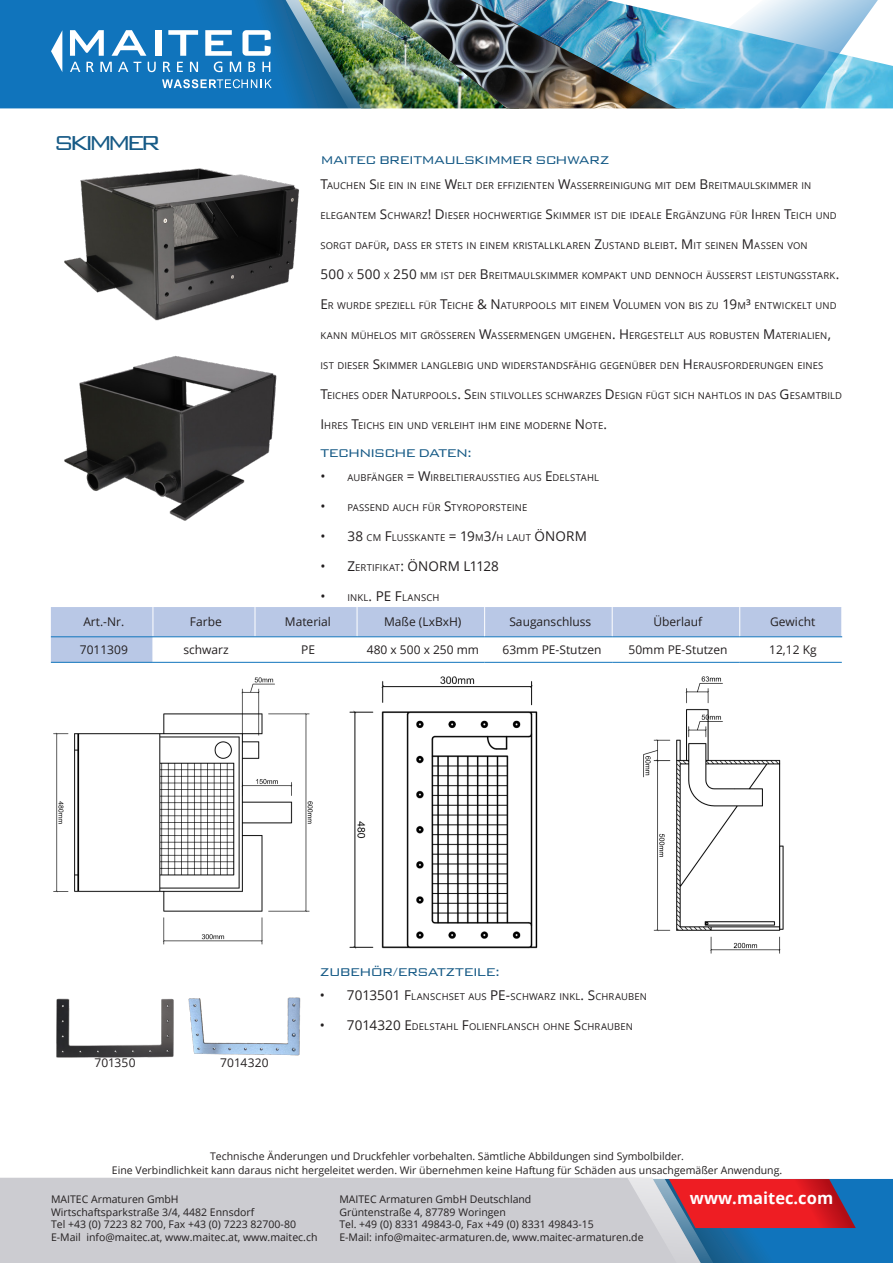
<style>
.page{position:relative;width:893px;height:1263px;background:#fff}
.page>*{position:absolute;margin:0;border:0;box-sizing:border-box;transform-origin:0 0}
.Maitec_Header_Big{font:300 27px "Bank Gothic BT";letter-spacing:-.21em;color:#165a86}
.t1{font:700 16.5px "Open Sans";color:#fff}
.Maitec_Header_Black{font:300 15px "Bank Gothic BT";letter-spacing:-.075em;color:#165a86}
.t2{font:13.5px "Open Sans";color:#231f20}
.Maitec_Table_Font{font:12px "Open Sans";color:#231f20}
.Maitec_Header_Black-2{font:12px "Open Sans";letter-spacing:.005em;color:#231f20}
.t3{font:10.5px "Open Sans";color:#231f20}
.Maitec_Header_Black-3{font:9.45px "Open Sans";letter-spacing:.015em;color:#231f20}
.s1{font-size:13.5px}
</style>
<div class="page">
<svg style="left:51px;top:607px;width:791px;height:55px"></svg>
<hr style="left:51px;top:636px;width:102px;height:1px;background:#1074bc">
<hr style="left:153px;top:636px;width:102px;height:1px;background:#1074bc">
<hr style="left:255px;top:636px;width:102px;height:1px;background:#1074bc">
<hr style="left:357px;top:636px;width:128px;height:1px;background:#1074bc">
<hr style="left:485px;top:636px;width:127px;height:1px;background:#1074bc">
<hr style="left:612px;top:636px;width:128px;height:1px;background:#1074bc">
<hr style="left:740px;top:636px;width:102px;height:1px;background:#1074bc">
<hr style="left:51px;top:662px;width:102px;height:1px;background:#1074bc">
<hr style="left:153px;top:662px;width:102px;height:1px;background:#1074bc">
<hr style="left:255px;top:662px;width:102px;height:1px;background:#1074bc">
<hr style="left:357px;top:662px;width:128px;height:1px;background:#1074bc">
<hr style="left:485px;top:662px;width:127px;height:1px;background:#1074bc">
<hr style="left:612px;top:662px;width:128px;height:1px;background:#1074bc">
<hr style="left:740px;top:662px;width:102px;height:1px;background:#1074bc">
<div style="left:0;top:1178px;width:605px;height:85px;background:#ccccd1"></div>
<svg style="left:605px;top:1178px;width:288px;height:85px;background:#8c708e"></svg>
<img style="left:53px;top:677px;width:260px;height:268px">
<img style="left:349px;top:676px;width:189px;height:273px">
<img style="left:643px;top:676px;width:141px;height:278px">
<img style="left:64px;top:168px;width:235px;height:153px">
<img style="left:64px;top:355px;width:213px;height:166px">
<img style="left:56px;top:998px;width:118px;height:60px">
<img style="left:188px;top:997px;width:113px;height:59px">
<img style="left:0;top:0;width:887px;height:109px">
<img style="left:361px;top:0;width:254px;height:108px">
<p class="Maitec_Header_Big" style="left:54px;top:128px;width:109px">SKIMMER</p>
<p class="Maitec_Header_Black" style="left:320px;top:152px;width:291px">MAITEC BREITMAULSKIMMER SCHWARZ</p>
<p class="Maitec_Header_Black-3" style="left:320px;top:179px;width:492px"><span class="s1">T</span>AUCHEN <span class="s1">S</span>IE EIN IN EINE <span class="s1">W</span>ELT DER EFFIZIENTEN <span class="s1">W</span>ASSERREINIGUNG MIT DEM <span class="s1">B</span> REITMAULSKIMMER IN</p>
<p class="Maitec_Header_Black-3" style="left:320px;top:209px;width:518px">ELEGANTEM <span class="s1">S</span>CHWARZ<span class="s1">! D</span> IESER HOCHWERTIGE <span class="s1">S</span>KIMMER IST DIE IDEALE <span class="s1">E</span>RGÄNZUNG FÜR <span class="s1">I</span> HREN <span class="s1">T</span>EICH UND</p>
<p class="Maitec_Header_Black-3" style="left:320px;top:239px;width:489px">SORGT DAFÜR<span class="s1">,</span> DASS ER STETS IN EINEM KRISTALLKLAREN <span class="s1">Z</span>USTAND BLEIBT<span class="s1">. M</span> IT SEINEN <span class="s1">M</span>ASSEN VON</p>
<p class="Maitec_Header_Black-3" style="left:320px;top:269px;width:520px"><span class="s1">500</span> X <span class="s1">500</span> X <span class="s1">250</span> MM IST DER <span class="s1">B</span> REITMAULSKIMMER KOMPAKT UND DENNOCH ÄUSSERST LEISTUNGSSTARK<span class="s1">.</span></p>
<p class="Maitec_Header_Black-3" style="left:320px;top:299px;width:518px"><span class="s1">E</span>R WURDE SPEZIELL FÜR <span class="s1">T</span>EICHE <span class="s1">&amp; N</span>ATURPOOLS MIT EINEM <span class="s1">V</span>OLUMEN VON BIS ZU <span class="s1">19</span>M<span class="s1">³</span> ENTWICKELT UND</p>
<p class="Maitec_Header_Black-3" style="left:320px;top:329px;width:512px">KANN MÜHELOS MIT GRÖSSEREN <span class="s1">W</span>ASSERMENGEN UMGEHEN<span class="s1">. H</span> ERGESTELLT AUS ROBUSTEN <span class="s1">M</span>ATERIALIEN<span class="s1">,</span></p>
<p class="Maitec_Header_Black-3" style="left:320px;top:359px;width:505px">IST DIESER <span class="s1">S</span>KIMMER LANGLEBIG UND WIDERSTANDSFÄHIG GEGENÜBER DEN <span class="s1">H</span> ERAUSFORDERUNGEN EINES</p>
<p class="Maitec_Header_Black-3" style="left:320px;top:389px;width:523px"><span class="s1">T</span>EICHES ODER <span class="s1">N</span>ATURPOOLS<span class="s1">. S</span>EIN STILVOLLES SCHWARZES <span class="s1">D</span> ESIGN FÜGT SICH NAHTLOS IN DAS <span class="s1">G</span> ESAMTBILD</p>
<p class="Maitec_Header_Black-3" style="left:320px;top:419px;width:288px"><span class="s1">I</span> HRES <span class="s1">T</span>EICHS EIN UND VERLEIHT IHM EINE MODERNE <span class="s1">N</span> OTE<span class="s1">.</span></p>
<p class="Maitec_Header_Black" style="left:320px;top:445px;width:154px">TECHNISCHE DATEN:</p>
<p class="Maitec_Header_Black-3" style="left:320px;top:471px;width:280px"><span class="s1">•</span> AUBFÄNGER <span class="s1">= W</span>IRBELTIERAUSSTIEG AUS <span class="s1">E</span> DELSTAHL</p>
<p class="Maitec_Header_Black-3" style="left:320px;top:501px;width:208px"><span class="s1">•</span> PASSEND AUCH FÜR <span class="s1">S</span>TYROPORSTEINE</p>
<p class="Maitec_Header_Black-3" style="left:320px;top:531px;width:236px"><span class="s1">• 38</span> CM <span class="s1">F</span>LUSSKANTE <span class="s1">= 19</span>M<span class="s1">3/</span>H LAUT <span class="s1">ÖNORM</span></p>
<p class="Maitec_Header_Black-3" style="left:320px;top:561px;width:109px"><span class="s1">• Z</span>ERTIFIKAT<span class="s1">: ÖNORM</span></p>
<p class="t2" style="left:464px;top:557px;width:37px">L1128</p>
<p class="Maitec_Header_Black-3" style="left:320px;top:591px;width:121px"><span class="s1">•</span> INKL<span class="s1">. PE F</span>LANSCH</p>
<p class="Maitec_Table_Font" style="left:83px;top:614px;width:42px">Art.-Nr.</p>
<p class="Maitec_Table_Font" style="left:190px;top:614px;width:33px">Farbe</p>
<p class="Maitec_Table_Font" style="left:285px;top:614px;width:48px">Material</p>
<p class="Maitec_Table_Font" style="left:384px;top:614px;width:79px">Maße (LxBxH)</p>
<p class="Maitec_Table_Font" style="left:509px;top:614px;width:83px">Sauganschluss</p>
<p class="Maitec_Table_Font" style="left:653px;top:614px;width:50px">Überlauf</p>
<p class="Maitec_Table_Font" style="left:770px;top:614px;width:47px">Gewicht</p>
<p class="Maitec_Table_Font" style="left:80px;top:641px;width:50px">7011309</p>
<p class="Maitec_Table_Font" style="left:183px;top:642px;width:47px">schwarz</p>
<p class="Maitec_Table_Font" style="left:301px;top:642px;width:15px">PE</p>
<p class="Maitec_Table_Font" style="left:367px;top:642px;width:114px">480 x 500 x 250 mm</p>
<p class="Maitec_Table_Font" style="left:503px;top:642px;width:101px">63mm PE-Stutzen</p>
<p class="Maitec_Table_Font" style="left:629px;top:642px;width:101px">50mm PE-Stutzen</p>
<p class="Maitec_Table_Font" style="left:769px;top:642px;width:49px">12,12 Kg</p>
<p class="Maitec_Header_Black-2" style="left:95px;top:1054px;width:43px">701350</p>
<p class="Maitec_Header_Black-2" style="left:220px;top:1055px;width:50px">7014320</p>
<p class="Maitec_Header_Black" style="left:320px;top:964px;width:182px">ZUBEHÖR/ERSATZTEILE:</p>
<p class="Maitec_Header_Black-3" style="left:320px;top:990px;width:328px"><span class="s1">• 7013501 F</span>LANSCHSET AUS <span class="s1">PE-</span>SCHWARZ INKL<span class="s1">. S</span>CHRAUBEN</p>
<p class="Maitec_Header_Black-3" style="left:320px;top:1020px;width:314px"><span class="s1">• 7014320 E</span> DELSTAHL <span class="s1">F</span>OLIENFLANSCH OHNE <span class="s1">S</span>CHRAUBEN</p>
<p class="t3" style="left:210px;top:1149px;width:476px">Technische Änderungen und Druckfehler vorbehalten. Sämtliche Abbildungen sind Symbolbilder.</p>
<p class="t3" style="left:112px;top:1163px;width:672px">Eine Verbindlichkeit kann daraus nicht hergeleitet werden. Wir übernehmen keine Haftung für Schäden aus unsachgemäßer Anwendung.</p>
<p class="t3" style="left:51px;top:1192px;width:129px">MAITEC Armaturen GmbH</p>
<p class="t3" style="left:51px;top:1204px;width:205px">Wirtschaftsparkstraße 3/4, 4482 Ennsdorf</p>
<p class="t3" style="left:51px;top:1217px;width:246px">Tel +43 (0) 7223 82 700, Fax +43 (0) 7223 82700-80</p>
<p class="t3" style="left:51px;top:1230px;width:268px">E-Mail info@maitec.at, www.maitec.at, www.maitec.ch</p>
<p class="t3" style="left:339px;top:1192px;width:193px">MAITEC Armaturen GmbH Deutschland</p>
<p class="t3" style="left:339px;top:1204px;width:168px">Grüntenstraße 4, 87789 Woringen</p>
<p class="t3" style="left:339px;top:1217px;width:256px">Tel. +49 (0) 8331 49843-0, Fax +49 (0) 8331 49843-15</p>
<p class="t3" style="left:339px;top:1230px;width:306px">E-Mail: info@maitec-armaturen.de, www.maitec-armaturen.de</p>
<p class="t1" style="left:690px;top:1187px;width:145px">www.maitec.com</p>
</div>
